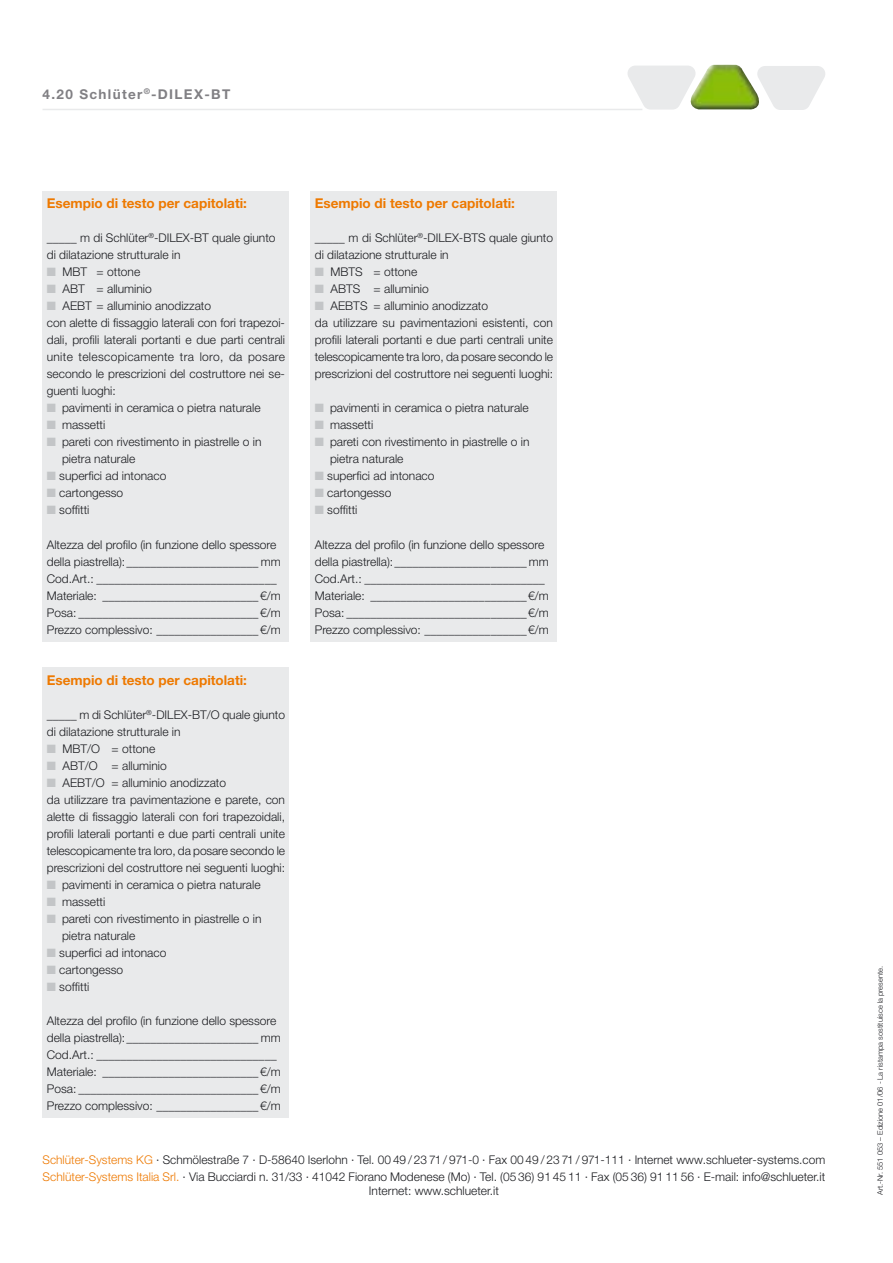
<style>
.page{position:relative;width:893px;height:1263px;background:#fff}
.page>*{position:absolute;margin:0;border:0;box-sizing:border-box;transform-origin:0 0}
.t1{font:700 13.5px "Helvetica Neue LT Pro";color:#ee7900}
.t2{font:700 13.5px "Helvetica Neue LT Pro";letter-spacing:.1em;color:#818084}
.t3{font:300 12px/17px "Helvetica Neue LT Pro";color:#1b1c20}
.t4{font:300 7.5px "Helvetica Neue LT Pro";color:#1b1c20}
.s1{color:#c3c5c7}
.s2{color:#ee7900}
</style>
<div class="page">
<hr style="left:43px;top:109px;width:599px;height:1px;background:#e9eaeb">
<svg style="left:628px;top:65px;width:197px;height:45px"></svg>
<div style="left:43px;top:191px;width:246px;height:451px;background:#e9eaeb"></div>
<div style="left:43px;top:668px;width:246px;height:450px;background:#e9eaeb"></div>
<div style="left:310px;top:191px;width:247px;height:451px;background:#e9eaeb"></div>
<p class="t2" style="left:43px;top:89px;width:189px">4.20 Schlüter<sup>®</sup>-DILEX-BT</p>
<p class="t1" style="left:47px;top:199px;width:202px">Esempio di testo per capitolati:</p>
<p class="t3" style="left:47px;top:231px;width:230px">_____ m di Schlüter<sup>®</sup>-DILEX-BT quale giunto di dilatazione strutturale in</p>
<p class="t3" style="left:47px;top:265px;width:95px"><span class="s1">■</span> MBT = ottone</p>
<p class="t3" style="left:47px;top:282px;width:106px"><span class="s1">■</span> ABT = alluminio</p>
<p class="t3" style="left:47px;top:299px;width:240px"><span class="s1">■</span> AEBT = alluminio anodizzato<br>con alette di fissaggio laterali con fori trapezoi&shy;dali, profili laterali portanti e due parti centrali unite telescopicamente tra loro, da posare secondo le prescrizioni del costruttore nei se&shy;guenti luoghi:</p>
<p class="t3" style="left:47px;top:401px;width:215px"><span class="s1">■</span> pavimenti in ceramica o pietra naturale</p>
<p class="t3" style="left:47px;top:418px;width:60px"><span class="s1">■</span> massetti</p>
<p class="t3" style="left:62px;top:435px;width:201px;text-indent:-15px"><span class="s1">■</span> pareti con rivestimento in piastrelle o in pietra naturale</p>
<p class="t3" style="left:47px;top:469px;width:121px"><span class="s1">■</span> superfici ad intonaco</p>
<p class="t3" style="left:47px;top:486px;width:78px"><span class="s1">■</span> cartongesso</p>
<p class="t3" style="left:47px;top:503px;width:44px"><span class="s1">■</span> soffitti</p>
<p class="t3" style="left:47px;top:537px;width:235px">Altezza del profilo (in funzione dello spessore della piastrella): ______________________ mm Cod.Art.: ______________________________ Materiale: __________________________€/m Posa: ______________________________€/m Prezzo complessivo: _________________€/m</p>
<p class="t1" style="left:47px;top:675px;width:202px">Esempio di testo per capitolati:</p>
<p class="t3" style="left:47px;top:707px;width:240px">_____ m di Schlüter<sup>®</sup>-DILEX-BT/O quale giunto di dilatazione strutturale in</p>
<p class="t3" style="left:47px;top:741px;width:110px"><span class="s1">■</span> MBT/O = ottone</p>
<p class="t3" style="left:47px;top:758px;width:121px"><span class="s1">■</span> ABT/O = alluminio</p>
<p class="t3" style="left:47px;top:775px;width:240px"><span class="s1">■</span> AEBT/O = alluminio anodizzato<br>da utilizzare tra pavimentazione e parete, con alette di fissaggio laterali con fori trapezoidali, profili laterali portanti e due parti centrali unite telescopicamente tra loro, da posare secondo le prescrizioni del costruttore nei seguenti luoghi:</p>
<p class="t3" style="left:47px;top:877px;width:215px"><span class="s1">■</span> pavimenti in ceramica o pietra naturale</p>
<p class="t3" style="left:47px;top:894px;width:60px"><span class="s1">■</span> massetti</p>
<p class="t3" style="left:62px;top:911px;width:201px;text-indent:-15px"><span class="s1">■</span> pareti con rivestimento in piastrelle o in pietra naturale</p>
<p class="t3" style="left:47px;top:945px;width:121px"><span class="s1">■</span> superfici ad intonaco</p>
<p class="t3" style="left:47px;top:962px;width:78px"><span class="s1">■</span> cartongesso</p>
<p class="t3" style="left:47px;top:979px;width:44px"><span class="s1">■</span> soffitti</p>
<p class="t3" style="left:47px;top:1013px;width:235px">Altezza del profilo (in funzione dello spessore della piastrella): ______________________ mm Cod.Art.: ______________________________ Materiale: __________________________€/m Posa: ______________________________€/m Prezzo complessivo: _________________€/m</p>
<p class="t1" style="left:315px;top:199px;width:202px">Esempio di testo per capitolati:</p>
<p class="t3" style="left:315px;top:231px;width:240px">_____ m di Schlüter<sup>®</sup>-DILEX-BTS quale giunto di dilatazione strutturale in</p>
<p class="t3" style="left:315px;top:265px;width:104px"><span class="s1">■</span> MBTS = ottone</p>
<p class="t3" style="left:315px;top:282px;width:115px"><span class="s1">■</span> ABTS = alluminio</p>
<p class="t3" style="left:315px;top:299px;width:240px"><span class="s1">■</span> AEBTS = alluminio anodizzato<br>da utilizzare su pavimentazioni esistenti, con profili laterali portanti e due parti centrali unite telescopicamente tra loro, da posare secondo le prescrizioni del costruttore nei seguenti luoghi:</p>
<p class="t3" style="left:315px;top:401px;width:215px"><span class="s1">■</span> pavimenti in ceramica o pietra naturale</p>
<p class="t3" style="left:315px;top:418px;width:60px"><span class="s1">■</span> massetti</p>
<p class="t3" style="left:330px;top:435px;width:201px;text-indent:-15px"><span class="s1">■</span> pareti con rivestimento in piastrelle o in pietra naturale</p>
<p class="t3" style="left:315px;top:469px;width:121px"><span class="s1">■</span> superfici ad intonaco</p>
<p class="t3" style="left:315px;top:486px;width:78px"><span class="s1">■</span> cartongesso</p>
<p class="t3" style="left:315px;top:503px;width:44px"><span class="s1">■</span> soffitti</p>
<p class="t3" style="left:315px;top:537px;width:235px">Altezza del profilo (in funzione dello spessore della piastrella): ______________________ mm Cod.Art.: ______________________________ Materiale: __________________________€/m Posa: ______________________________€/m Prezzo complessivo: _________________€/m</p>
<p class="t3" style="left:43px;top:1153px;width:784px"><span class="s2">Schlüter-Systems KG</span> · Schmölestraße 7 · D-58640 Iserlohn · Tel. 00 49 / 23 71 / 971-0 · Fax 00 49 / 23 71 / 971-111 · Internet www.schlueter-systems.com<br><span class="s2">Schlüter-Systems Italia Srl.</span> · Via Bucciardi n. 31/33 · 41042 Fiorano Modenese (Mo) · Tel. (05 36) 91 45 11 · Fax (05 36) 91 11 56 · E-mail: info@schlueter.it</p>
<p class="t3" style="left:369px;top:1183px;width:132px">Internet: www.schlueter.it</p>
<p class="t4" style="left:877px;top:1195px;width:231px;rotate:-90deg">Art.-Nr. 551 053 – Edizione 01/06 - La ristampa sostituisce la presente.</p>
</div>
